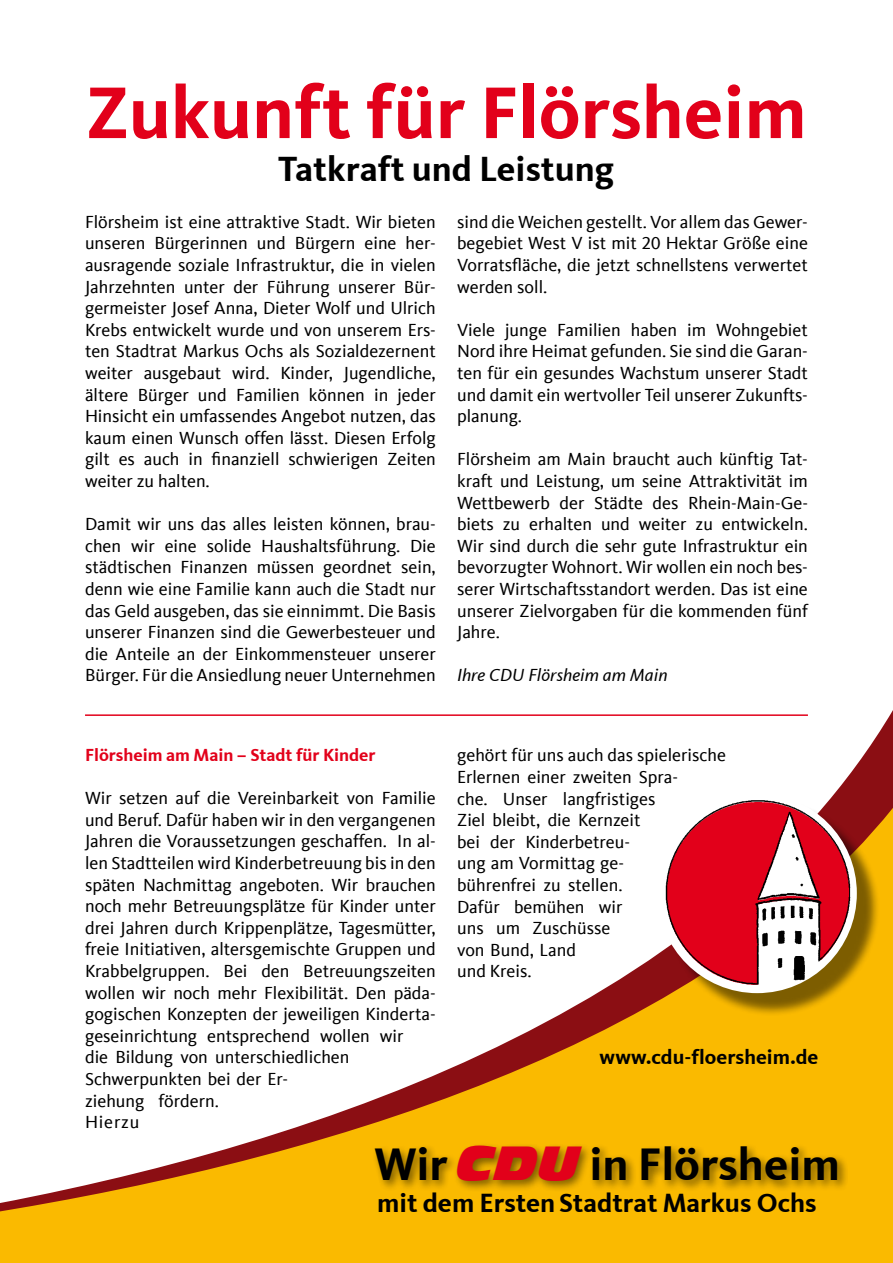
<style>
.page{position:relative;width:893px;height:1263px;background:#fff}
.page>*{position:absolute;margin:0;border:0;box-sizing:border-box;transform-origin:0 0}
.t1{font:700 75.75px "CDU Kievit Tab";color:#e2001a}
.t2{font:700 46.8px "CDU Kievit Tab";color:#000}
.t3{font:700 36px "CDU Kievit Tab";color:#000}
.t4{font:700 27.15px "CDU Kievit Tab";color:#000}
.t5{font:700 21px "CDU Kievit Tab";color:#000}
.t6{font:18px/21.6px "CDU Kievit Tab";color:#000;text-align:justify}
.t7{font:700 18px "CDU Kievit Tab";color:#e2001a}
.t8{font:italic 18px "CDU Kievit Tab";color:#000}
.s1{font-family:"Antique Olive Nord";font-weight:400;font-style:italic;color:#e2001a}
</style>
<div class="page">
<svg style="left:830px;top:710px;width:63px;height:98px"></svg>
<svg style="left:0;top:808px;width:893px;height:455px"></svg>
<div style="left:664px;top:800px;width:216px;height:216px;background:#000;opacity:.5"></div>
<div style="left:657px;top:793px;width:200px;height:200px;background:#fff;border-radius:50%"></div>
<img style="left:664px;top:799px;width:187px;height:187px">
<div style="left:371px;top:1142px;width:477px;height:51px;background:#000;opacity:.5"></div>
<hr style="left:85px;top:714px;width:723px;height:2px;background:#e2001a">
<h1 class="t1" style="left:86px;top:68px;width:723px">Zukunft für Flörsheim</h1>
<h3 class="t3" style="left:278px;top:148px;width:337px">Tatkraft und Leistung</h3>
<p class="t6" style="left:85px;top:211px;width:352px">Flörsheim ist eine attraktive Stadt. Wir bieten unseren Bürgerinnen und Bürgern eine her&shy;ausragende soziale Infrastruktur, die in vielen Jahrzehnten unter der Führung unserer Bür&shy;germeister Josef Anna, Dieter Wolf und Ulrich Krebs entwickelt wurde und von unserem Ers&shy;ten Stadtrat Markus Ochs als Sozialdezernent weiter ausgebaut wird. Kinder, Jugendliche, ältere Bürger und Familien können in jeder Hinsicht ein umfassendes Angebot nutzen, das kaum einen Wunsch offen lässt. Diesen Erfolg gilt es auch in finanziell schwierigen Zeiten weiter zu halten.</p>
<p class="t6" style="left:85px;top:513px;width:352px">Damit wir uns das alles leisten können, brau&shy;chen wir eine solide Haushaltsführung. Die städtischen Finanzen müssen geordnet sein, denn wie eine Familie kann auch die Stadt nur das Geld ausgeben, das sie einnimmt. Die Basis unserer Finanzen sind die Gewerbesteuer und die Anteile an der Einkommensteuer unserer Bürger. Für die Ansiedlung neuer Unternehmen</p>
<p class="t6" style="left:457px;top:211px;width:352px">sind die Weichen gestellt. Vor allem das Gewer&shy;begebiet West V ist mit 20 Hektar Größe eine Vorratsfläche, die jetzt schnellstens verwertet werden soll.</p>
<p class="t6" style="left:457px;top:319px;width:352px">Viele junge Familien haben im Wohngebiet Nord ihre Heimat gefunden. Sie sind die Garan&shy;ten für ein gesundes Wachstum unserer Stadt und damit ein wertvoller Teil unserer Zukunfts&shy;planung.</p>
<p class="t6" style="left:457px;top:449px;width:352px">Flörsheim am Main braucht auch künftig Tat&shy;kraft und Leistung, um seine Attraktivität im Wettbewerb der Städte des Rhein-Main-Ge&shy;biets zu erhalten und weiter zu entwickeln.<br>Wir sind durch die sehr gute Infrastruktur ein bevorzugter Wohnort. Wir wollen ein noch bes&shy;serer Wirtschaftsstandort werden. Das ist eine unserer Zielvorgaben für die kommenden fünf Jahre.</p>
<p class="t8" style="left:457px;top:665px;width:212px">Ihre CDU Flörsheim am Main</p>
<p class="t7" style="left:85px;top:744px;width:292px">Flörsheim am Main – Stadt für Kinder</p>
<p class="t6" style="left:85px;top:788px;width:352px;text-align:left">Wir setzen auf die Vereinbarkeit von Familie und Beruf. Dafür haben wir in den vergangenen Jahren die Voraussetzungen geschaffen. In al&shy;len Stadtteilen wird Kinderbetreuung bis in den späten Nachmittag angeboten. Wir brauchen noch mehr Betreuungsplätze für Kinder unter drei Jahren durch Krippenplätze, Tagesmütter, freie Initiativen, altersgemischte Gruppen und Krabbelgruppen. Bei den Betreuungszeiten wollen wir noch mehr Flexibilität. Den päda&shy;gogischen Konzepten der jeweiligen Kinderta&shy;geseinrichtung entsprechend wollen wir<br>die Bildung von unterschiedlichen Schwerpunkten bei der Er-<br>ziehung fördern.<br>Hierzu</p>
<p class="t6" style="left:457px;top:745px;width:270px;text-align:left">gehört für uns auch das spielerische<br>Erlernen einer zweiten Spra-<br>che. Unser langfristiges<br>Ziel bleibt, die Kernzeit<br>bei der Kinderbetreu-<br>ung am Vormittag ge-<br>bührenfrei zu stellen.<br>Dafür bemühen wir<br>uns um Zuschüsse<br>von Bund, Land<br>und Kreis.</p>
<p class="t5" style="left:600px;top:1045px;width:220px">www.cdu-floersheim.de</p>
<h2 class="t2" style="left:374px;top:1137px;width:467px">Wir <span class="s1">CDU</span> in Flörsheim</h2>
<h3 class="t4" style="left:377px;top:1187px;width:441px">mit dem Ersten Stadtrat Markus Ochs</h3>
</div>
